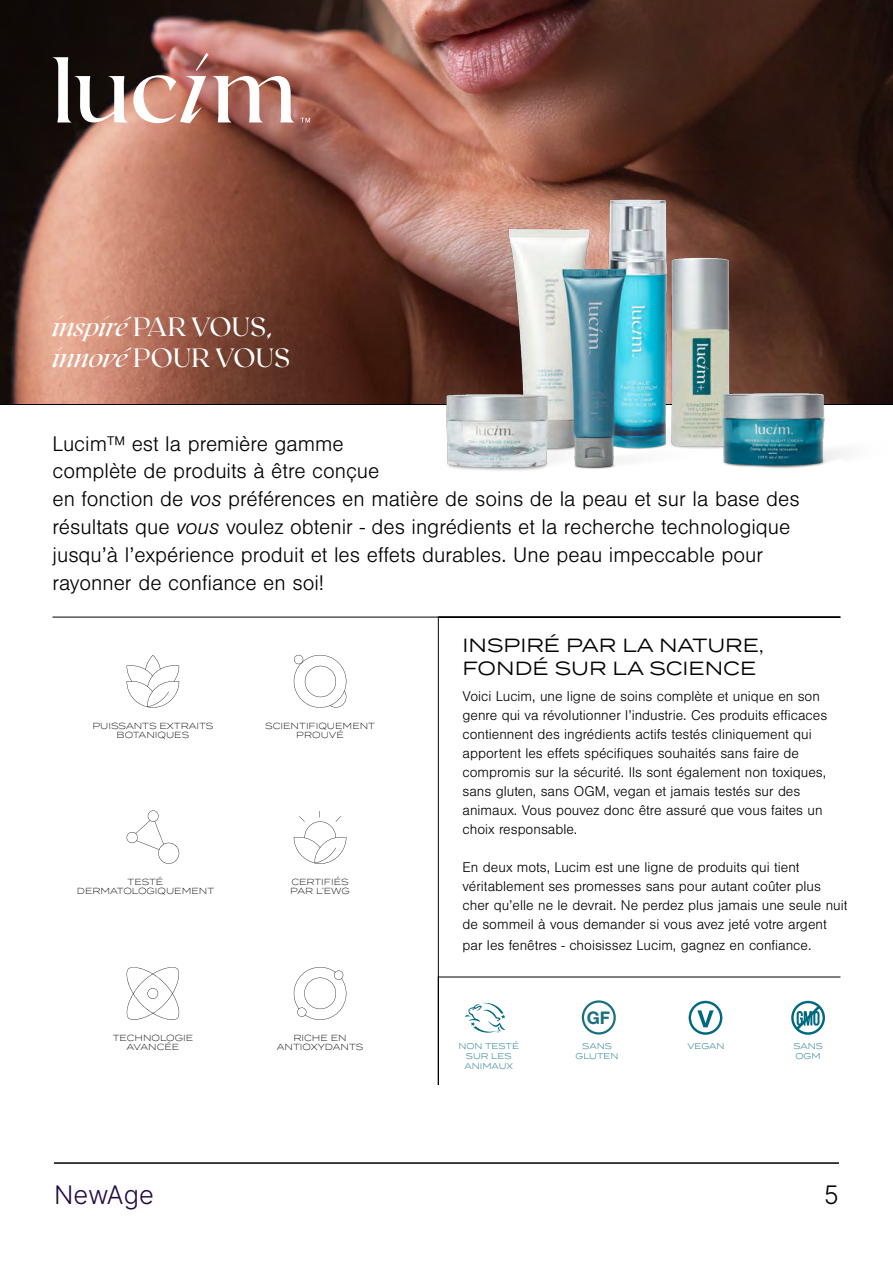
<style>
.page{position:relative;width:893px;height:1263px;background:#fff}
.page>*{position:absolute;margin:0;border:0;box-sizing:border-box;transform-origin:0 0}
.t1{font:26.4px/31.7px "Roxborough CF";color:#fff}
.t2{font:300 25.5px "Inter";color:#240841}
.t3{font:300 25.5px "Inter";color:#000}
.t4{font:300 22.05px/27.9px "Nimbus San";color:#000}
.t5{font:19.05px/23px "Termina";color:#000}
.t6{font:700 17.4px "Helvetica Neue LT Pro";color:#18707f}
.t7{font:300 14.7px/19px "Nimbus San";color:#000}
.t8{font:300 8.85px/8.9px "Termina";color:#000;text-align:center}
.t9{font:300 8.25px/9.8px "Termina";color:#006980;text-align:center}
.s1{font-style:italic}
</style>
<div class="page">
<img style="left:0;top:0;width:893px;height:404px">
<hr style="left:0;top:404px;width:893px;height:1px;background:#000">
<svg style="left:53px;top:53px;width:241px;height:70px"></svg>
<svg style="left:301px;top:118px;width:9px;height:4px"></svg>
<img style="left:416px;top:194px;width:470px;height:277px">
<svg style="left:52px;top:616px;width:789px;height:468px"></svg>
<svg style="left:465px;top:1002px;width:41px;height:31px"></svg>
<svg style="left:791px;top:1001px;width:34px;height:34px"></svg>
<svg style="left:689px;top:1001px;width:33px;height:34px"></svg>
<div style="left:582px;top:1000px;width:34px;height:34px;border:2px solid #18707f;border-radius:50%"></div>
<hr style="left:54px;top:1162px;width:785px;height:2px;background:#000">
<h1 class="t1" style="left:53px;top:310px;width:239px"><span class="s1">inspiré</span> PAR VOUS, <span class="s1">innové</span> POUR VOUS</h1>
<p class="t4" style="left:53px;top:430px;width:749px">Lucim™ est la première gamme<br>complète de produits à être conçue<br>en fonction de <span class="s1">vos</span> préférences en matière de soins de la peau et sur la base des résultats que <span class="s1">vous</span> voulez obtenir - des ingrédients et la recherche technologique jusqu ’là’ expérience produit et les effets durables. Une peau impeccable pour rayonner de confiance en soi!</p>
<p class="t8" style="left:92px;top:721px;width:123px">PUISSANTS EXTRAITS</p>
<p class="t8" style="left:117px;top:730px;width:74px">BOTANIQUES</p>
<p class="t8" style="left:265px;top:721px;width:111px">SCIENTIFIQUEMENT</p>
<p class="t8" style="left:296px;top:730px;width:49px">PROUVÉ</p>
<p class="t8" style="left:77px;top:877px;width:139px">TESTÉ<br>DERMATOLOGIQUEMENT</p>
<p class="t8" style="left:290px;top:877px;width:61px;text-align:left">CERTIFIÉS<br>PAR L’EWG</p>
<p class="t5" style="left:463px;top:633px;width:303px">INSPIRÉ PAR LA NATURE,<br>FONDÉ SUR LA SCIENCE</p>
<p class="t7" style="left:463px;top:686px;width:366px">Voici Lucim, une ligne de soins complète et unique en son genre qui va révolutionner ’l industrie. Ces produits efficaces contiennent des ingrédients actifs testés cliniquement qui apportent les effets spécifiques souhaités sans faire de compromis sur la sécurité. Ils sont également non toxiques, sans gluten, sans OGM, vegan et jamais testés sur des animaux. Vous pouvez donc être assuré que vous faites un choix responsable.</p>
<p class="t7" style="left:463px;top:858px;width:386px">En deux mots, Lucim est une ligne de produits qui tient véritablement ses promesses sans pour autant coûter plus cher qu’elle ne le devrait. Ne perdez plus jamais une seule nuit de sommeil à vous demander si vous avez jeté votre argent</p>
<p class="t7" style="left:463px;top:936px;width:350px">par les fenêtres - choisissez Lucim, gagnez en confiance.</p>
<p class="t6" style="left:587px;top:1007px;width:25px">GF</p>
<p class="t8" style="left:113px;top:1033px;width:82px">TECHNOLOGIE</p>
<p class="t8" style="left:127px;top:1042px;width:54px">AVANCÉE</p>
<p class="t8" style="left:293px;top:1033px;width:55px">RICHE EN</p>
<p class="t8" style="left:277px;top:1042px;width:88px">ANTIOXYDANTS</p>
<p class="t9" style="left:458px;top:1041px;width:62px">NON TESTÉ<br>SUR LES<br>ANIMAUX</p>
<p class="t9" style="left:582px;top:1041px;width:31px">SANS</p>
<p class="t9" style="left:576px;top:1051px;width:44px">GLUTEN</p>
<p class="t9" style="left:687px;top:1041px;width:39px">VEGAN</p>
<p class="t9" style="left:793px;top:1041px;width:31px">SANS</p>
<p class="t9" style="left:795px;top:1051px;width:27px">OGM</p>
<h2 class="t2" style="left:54px;top:1177px;width:101px">NewAge</h2>
<h2 class="t3" style="left:824px;top:1177px;width:17px">5</h2>
</div>
